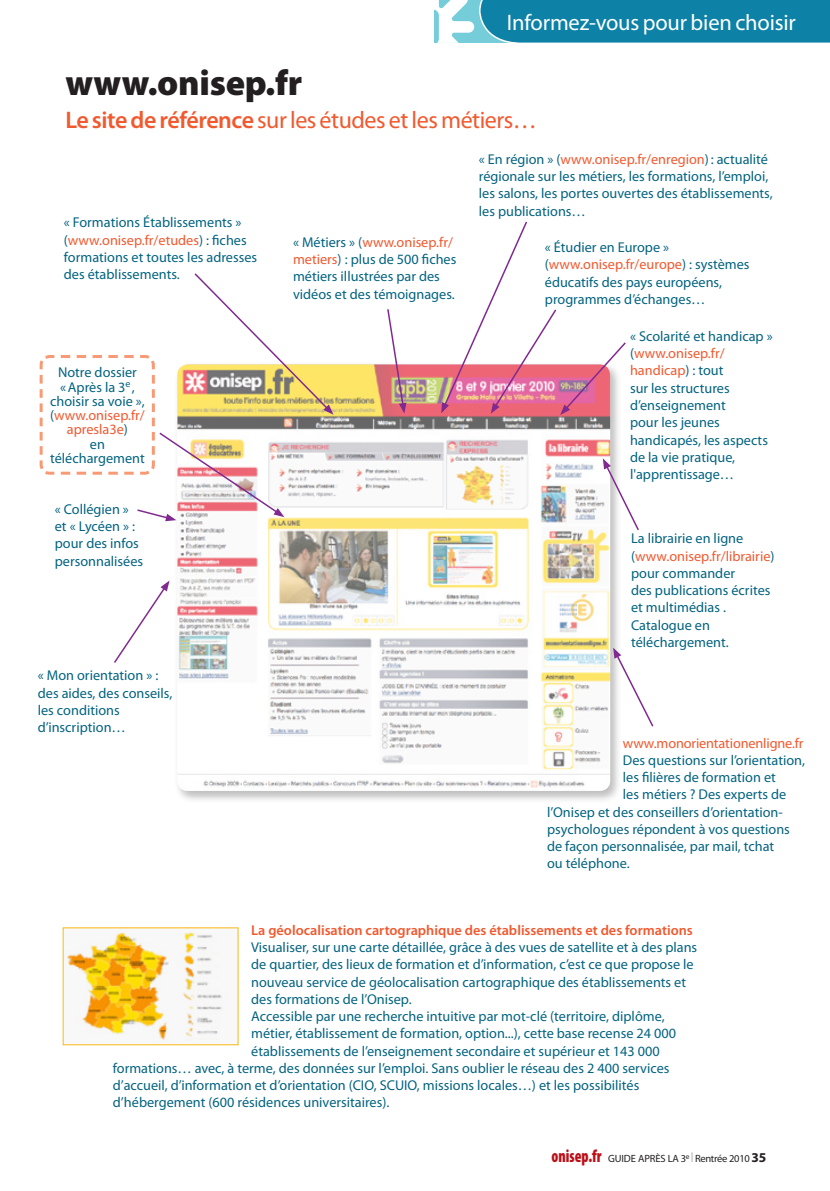
<style>
.page{position:relative;width:830px;height:1191px;background:#fff}
.page>*{position:absolute;margin:0;border:0;box-sizing:border-box;transform-origin:0 0}
.Texte_courant_justif{font:900 36px "Myriad Pro";letter-spacing:-.01em;color:#231f20}
.Texte_courant_justif-2{font:24px "Myriad Pro";letter-spacing:-.02em;color:#f1592f}
.renvois{font:22.5px "Myriad Pro";letter-spacing:-.01em;color:#fff}
.légende_mode_d_emplo{font:14.25px/17.2px "Myriad Pro";color:#046380}
.légende_mode_d_emplo-2{font:600 14.25px "Myriad Pro";color:#f1592f}
.légende_mode_d_emplo-3{font:14.25px "Myriad Pro";letter-spacing:-.01em;color:#f1592f}
.t1{font:10.5px "Myriad Pro";letter-spacing:-.01em;color:#231f20}
.s1{font-weight:600}
.s2{color:#f1592f}
.s3{color:#046380}
.s4{font-weight:900;font-stretch:condensed;font-size:18px;color:#bb1018}
.s5{font-weight:300;font-size:13.5px}
.s6{font-weight:700;font-size:13.5px}
</style>
<div class="page">
<div style="left:173px;top:360px;width:449px;height:443px;background:#231f20;opacity:.5"></div>
<img style="left:177px;top:364px;width:433px;height:427px">
<svg style="left:386px;top:309px;width:20px;height:104px"></svg>
<svg style="left:441px;top:221px;width:185px;height:194px"></svg>
<svg style="left:114px;top:581px;width:55px;height:82px"></svg>
<svg style="left:434px;top:0;width:395px;height:43px;background:#2590af"></svg>
<img style="left:66px;top:929px;width:157px;height:114px">
<svg style="left:39px;top:273px;width:294px;height:248px"></svg>
<svg style="left:602px;top:458px;width:37px;height:74px"></svg>
<svg style="left:612px;top:647px;width:42px;height:81px"></svg>
<p class="renvois" style="left:506px;top:8px;width:290px">I nformez-vous pour bien choisir</p>
<h3 class="renvois" style="left:589px;top:8px;width:209px">La voie professionnelle</h3>
<p class="Texte_courant_justif" style="left:65px;top:59px;width:238px">www.onisep.fr</p>
<p class="Texte_courant_justif-2" style="left:65px;top:105px;width:472px"><span class="s1">Le site de référence</span> sur les études et les métiers…</p>
<p class="légende_mode_d_emplo" style="left:64px;top:214px;width:195px">« Formations établissements » (<span class="s2">www.onisep.fr/etudes</span>) : fiches formations et toutes les adresses des établissements.</p>
<p class="légende_mode_d_emplo" style="left:50px;top:365px;width:96px;line-height:14.2px;text-align:center">Notre dossier<br>« Après la 3<sup>e</sup>, choisir sa voie », (<span class="s2">www.onisep.fr/</span></p>
<p class="légende_mode_d_emplo-3" style="left:67px;top:421px;width:63px">apresla3e<span class="s3">)</span></p>
<p class="légende_mode_d_emplo" style="left:50px;top:436px;width:96px;line-height:14.2px;text-align:center">en téléchargement</p>
<p class="légende_mode_d_emplo" style="left:55px;top:500px;width:76px">« Collégien »</p>
<p class="légende_mode_d_emplo" style="left:55px;top:517px;width:90px">et « Lycéen » : pour des infos personnalisées</p>
<p class="légende_mode_d_emplo" style="left:38px;top:667px;width:122px">« Mon orientation » :</p>
<p class="légende_mode_d_emplo" style="left:38px;top:684px;width:136px">des aides, des conseils, les conditions d’inscription…</p>
<p class="légende_mode_d_emplo" style="left:293px;top:233px;width:165px">« Métiers » (<span class="s2">www.onisep.fr/ metiers</span>) : plus de 500 fiches métiers illustrées par des vidéos et des témoignages.</p>
<p class="légende_mode_d_emplo" style="left:478px;top:150px;width:295px">« En région » (<span class="s2">www.onisep.fr/enregion</span>): actualité régionale sur les métiers, les formations, l’emploi, les salons, les portes ouvertes des établissements,</p>
<p class="légende_mode_d_emplo" style="left:478px;top:202px;width:108px">les publications…</p>
<p class="légende_mode_d_emplo" style="left:544px;top:238px;width:206px">« Étudier en Europe » (<span class="s2">www.onisep.fr/europe</span>) : systèmes éducatifs des pays européens, programmes d’échanges…</p>
<p class="légende_mode_d_emplo" style="left:629px;top:327px;width:144px">« Scolarité et handicap » (<span class="s2">www.onisep.fr/</span></p>
<p class="légende_mode_d_emplo" style="left:629px;top:362px;width:139px"><span class="s2">handicap</span>) : tout<br>sur les structures d’enseignement<br>pour les jeunes handicapés, les aspects de la vie pratique, l'apprentissage…</p>
<p class="légende_mode_d_emplo" style="left:630px;top:530px;width:114px">La librairie en ligne</p>
<p class="légende_mode_d_emplo" style="left:630px;top:547px;width:145px">(<span class="s2">www.onisep.fr/librairie</span>) pour commander<br>des publications écrites</p>
<p class="légende_mode_d_emplo" style="left:630px;top:599px;width:99px">et multimédias .<br>Catalogue en téléchargement.</p>
<p class="légende_mode_d_emplo-3" style="left:622px;top:734px;width:182px">www.monorientationenligne.fr</p>
<p class="légende_mode_d_emplo" style="left:622px;top:751px;width:184px">Des questions sur l’orientation,</p>
<p class="légende_mode_d_emplo" style="left:622px;top:768px;width:154px">les filières de formation et</p>
<p class="légende_mode_d_emplo" style="left:622px;top:785px;width:165px">les métiers ? Des experts de</p>
<p class="légende_mode_d_emplo" style="left:546px;top:803px;width:237px">l’Onisep et des conseillers d’orientation-</p>
<p class="légende_mode_d_emplo" style="left:546px;top:820px;width:244px">psychologues répondent à vos questions</p>
<p class="légende_mode_d_emplo" style="left:546px;top:837px;width:229px">de façon personnalisée, par mail, tchat</p>
<p class="légende_mode_d_emplo" style="left:546px;top:854px;width:84px">ou téléphone.</p>
<p class="légende_mode_d_emplo-2" style="left:251px;top:921px;width:443px">La géolocalisation cartographique des établissements et des formations</p>
<p class="légende_mode_d_emplo" style="left:251px;top:938px;width:447px">Visualiser, sur une carte détaillée, grâce à des vues de satellite et à des plans de quartier, des lieux de formation et d’information, c’est ce que propose le nouveau service de géolocalisation cartographique des établissements et des formations de l’Onisep.</p>
<p class="légende_mode_d_emplo" style="left:251px;top:1007px;width:415px">Accessible par une recherche intuitive par mot-clé (territoire, diplôme,</p>
<p class="légende_mode_d_emplo" style="left:251px;top:1024px;width:426px">métier, établissement de formation, option...), cette base recense 24 000</p>
<p class="légende_mode_d_emplo" style="left:251px;top:1042px;width:410px">établissements de l’enseignement secondaire et supérieur et 143 000</p>
<p class="légende_mode_d_emplo" style="left:113px;top:1059px;width:558px">formations… avec, à terme, des données sur l’emploi. Sans oublier le réseau des 2 400 services</p>
<p class="légende_mode_d_emplo" style="left:113px;top:1076px;width:527px">d’accueil, d’information et d’orientation (CIO, SCUIO, missions locales…) et les possibilités</p>
<p class="légende_mode_d_emplo" style="left:113px;top:1093px;width:278px">d’hébergement (600 résidences universitaires).</p>
<p class="t1" style="left:551px;top:1152px;width:216px"><span class="s4">onisep.fr</span> guide après la 3<sup>e</sup> <span class="s5">l</span> rentrée 2010 <span class="s6">35</span></p>
</div>
